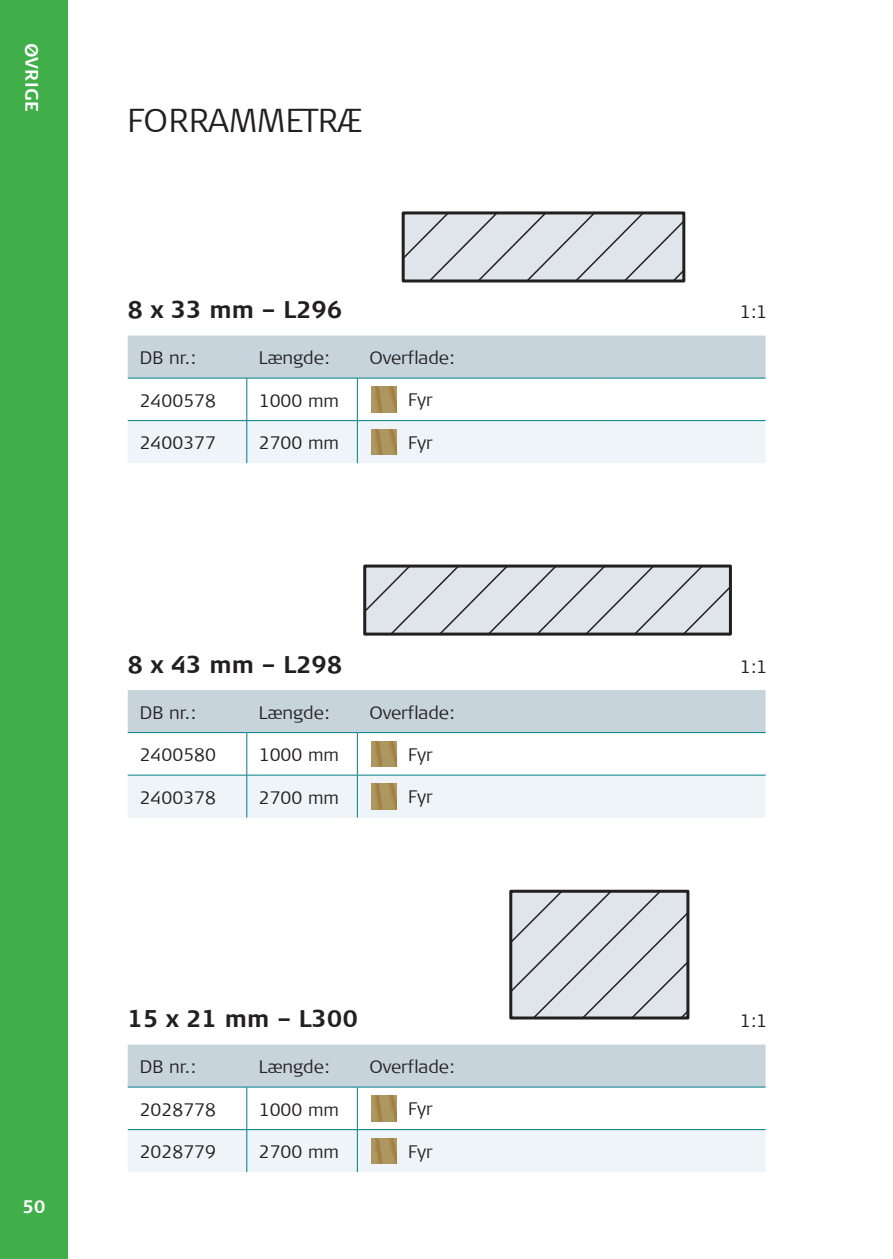
<style>
.page{position:relative;width:893px;height:1259px;background:#fff}
.page>*{position:absolute;margin:0;border:0;box-sizing:border-box;transform-origin:0 0}
.FRØ_Brød{font:300 33px "Signa Column";letter-spacing:-.01em;color:#231f20}
.FRØ_Brød-2{font:700 24px "Signa Column";color:#231f20}
.FRØ_Brød-3{font:300 18px "Signa Column";color:#231f20}
.t1{font:700 18px "Signa Column";letter-spacing:.01em;color:#fff}
</style>
<div class="page">
<div style="left:0;top:0;width:68px;height:1259px;background:#40ae49"></div>
<svg style="left:128px;top:335px;width:638px;height:128px"></svg>
<hr style="left:128px;top:377px;width:119px;height:1px;background:#007c86">
<hr style="left:247px;top:377px;width:110px;height:1px;background:#007c86">
<hr style="left:246px;top:378px;width:1px;height:42px;background:#007c86">
<hr style="left:357px;top:377px;width:235px;height:1px;background:#007c86">
<hr style="left:357px;top:378px;width:1px;height:42px;background:#007c86">
<hr style="left:592px;top:377px;width:174px;height:1px;background:#007c86">
<hr style="left:246px;top:421px;width:1px;height:42px;background:#007c86">
<hr style="left:357px;top:420px;width:235px;height:1px;background:#007c86">
<hr style="left:357px;top:421px;width:1px;height:42px;background:#007c86">
<hr style="left:592px;top:420px;width:174px;height:1px;background:#007c86">
<hr style="left:128px;top:420px;width:119px;height:1px;background:#007c86">
<hr style="left:247px;top:420px;width:110px;height:1px;background:#007c86">
<img style="left:371px;top:386px;width:26px;height:26px">
<img style="left:371px;top:429px;width:26px;height:26px">
<svg style="left:128px;top:690px;width:638px;height:127px"></svg>
<hr style="left:128px;top:732px;width:119px;height:1px;background:#007c86">
<hr style="left:247px;top:732px;width:110px;height:1px;background:#007c86">
<hr style="left:246px;top:733px;width:1px;height:42px;background:#007c86">
<hr style="left:357px;top:732px;width:235px;height:1px;background:#007c86">
<hr style="left:357px;top:733px;width:1px;height:42px;background:#007c86">
<hr style="left:592px;top:732px;width:174px;height:1px;background:#007c86">
<hr style="left:246px;top:775px;width:1px;height:42px;background:#007c86">
<hr style="left:357px;top:774px;width:235px;height:1px;background:#007c86">
<hr style="left:357px;top:775px;width:1px;height:42px;background:#007c86">
<hr style="left:592px;top:774px;width:174px;height:1px;background:#007c86">
<hr style="left:128px;top:774px;width:119px;height:1px;background:#007c86">
<hr style="left:247px;top:774px;width:110px;height:1px;background:#007c86">
<img style="left:371px;top:741px;width:26px;height:25px">
<img style="left:371px;top:783px;width:26px;height:26px">
<svg style="left:128px;top:1044px;width:638px;height:128px"></svg>
<hr style="left:128px;top:1086px;width:119px;height:1px;background:#007c86">
<hr style="left:247px;top:1086px;width:110px;height:1px;background:#007c86">
<hr style="left:246px;top:1087px;width:1px;height:42px;background:#007c86">
<hr style="left:357px;top:1086px;width:235px;height:1px;background:#007c86">
<hr style="left:357px;top:1087px;width:1px;height:42px;background:#007c86">
<hr style="left:592px;top:1086px;width:174px;height:1px;background:#007c86">
<hr style="left:246px;top:1130px;width:1px;height:42px;background:#007c86">
<hr style="left:357px;top:1129px;width:235px;height:1px;background:#007c86">
<hr style="left:357px;top:1130px;width:1px;height:42px;background:#007c86">
<hr style="left:592px;top:1129px;width:174px;height:1px;background:#007c86">
<hr style="left:128px;top:1129px;width:119px;height:1px;background:#007c86">
<hr style="left:247px;top:1129px;width:110px;height:1px;background:#007c86">
<img style="left:371px;top:1095px;width:26px;height:26px">
<img style="left:371px;top:1138px;width:26px;height:25px">
<svg style="left:513px;top:893px;width:172px;height:122px"></svg>
<div style="left:509px;top:889px;width:180px;height:130px;border:3px solid #231f20"></div>
<svg style="left:406px;top:215px;width:275px;height:63px"></svg>
<div style="left:402px;top:211px;width:283px;height:71px;border:3px solid #231f20"></div>
<svg style="left:367px;top:568px;width:361px;height:63px"></svg>
<div style="left:363px;top:564px;width:369px;height:71px;border:3px solid #231f20"></div>
<p class="t1" style="left:42px;top:43px;width:70px;rotate:90deg">ØVRIGE</p>
<p class="t1" style="left:22px;top:1196px;width:25px">50</p>
<p class="FRØ_Brød" style="left:128px;top:102px;width:236px">FORRAMMETRÆ</p>
<p class="FRØ_Brød-2" style="left:128px;top:296px;width:216px">8 x 33 mm – L296</p>
<p class="FRØ_Brød-3" style="left:140px;top:347px;width:58px">DB nr.:</p>
<p class="FRØ_Brød-3" style="left:259px;top:347px;width:72px">Længde:</p>
<p class="FRØ_Brød-3" style="left:369px;top:347px;width:87px">Overflade:</p>
<p class="FRØ_Brød-3" style="left:140px;top:390px;width:78px">2400578</p>
<p class="FRØ_Brød-3" style="left:259px;top:390px;width:82px">1000 mm</p>
<p class="FRØ_Brød-3" style="left:408px;top:390px;width:26px">Fyr</p>
<p class="FRØ_Brød-3" style="left:140px;top:432px;width:78px">2400377</p>
<p class="FRØ_Brød-3" style="left:259px;top:432px;width:82px">2700 mm</p>
<p class="FRØ_Brød-3" style="left:408px;top:432px;width:26px">Fyr</p>
<p class="FRØ_Brød-2" style="left:128px;top:650px;width:216px">8 x 43 mm – L298</p>
<p class="FRØ_Brød-3" style="left:140px;top:702px;width:58px">DB nr.:</p>
<p class="FRØ_Brød-3" style="left:259px;top:702px;width:72px">Længde:</p>
<p class="FRØ_Brød-3" style="left:369px;top:702px;width:87px">Overflade:</p>
<p class="FRØ_Brød-3" style="left:140px;top:744px;width:78px">2400580</p>
<p class="FRØ_Brød-3" style="left:259px;top:744px;width:82px">1000 mm</p>
<p class="FRØ_Brød-3" style="left:408px;top:744px;width:26px">Fyr</p>
<p class="FRØ_Brød-3" style="left:140px;top:787px;width:78px">2400378</p>
<p class="FRØ_Brød-3" style="left:259px;top:787px;width:82px">2700 mm</p>
<p class="FRØ_Brød-3" style="left:408px;top:787px;width:26px">Fyr</p>
<p class="FRØ_Brød-2" style="left:128px;top:1004px;width:232px">15 x 21 mm – L300</p>
<p class="FRØ_Brød-3" style="left:140px;top:1056px;width:58px">DB nr.:</p>
<p class="FRØ_Brød-3" style="left:259px;top:1056px;width:72px">Længde:</p>
<p class="FRØ_Brød-3" style="left:369px;top:1056px;width:87px">Overflade:</p>
<p class="FRØ_Brød-3" style="left:140px;top:1099px;width:78px">2028778</p>
<p class="FRØ_Brød-3" style="left:259px;top:1099px;width:82px">1000 mm</p>
<p class="FRØ_Brød-3" style="left:408px;top:1099px;width:26px">Fyr</p>
<p class="FRØ_Brød-3" style="left:140px;top:1141px;width:78px">2028779</p>
<p class="FRØ_Brød-3" style="left:259px;top:1141px;width:82px">2700 mm</p>
<p class="FRØ_Brød-3" style="left:408px;top:1141px;width:26px">Fyr</p>
<p class="FRØ_Brød-3" style="left:740px;top:302px;width:29px">1:1</p>
<p class="FRØ_Brød-3" style="left:740px;top:656px;width:29px">1:1</p>
<p class="FRØ_Brød-3" style="left:740px;top:1010px;width:29px">1:1</p>
</div>
